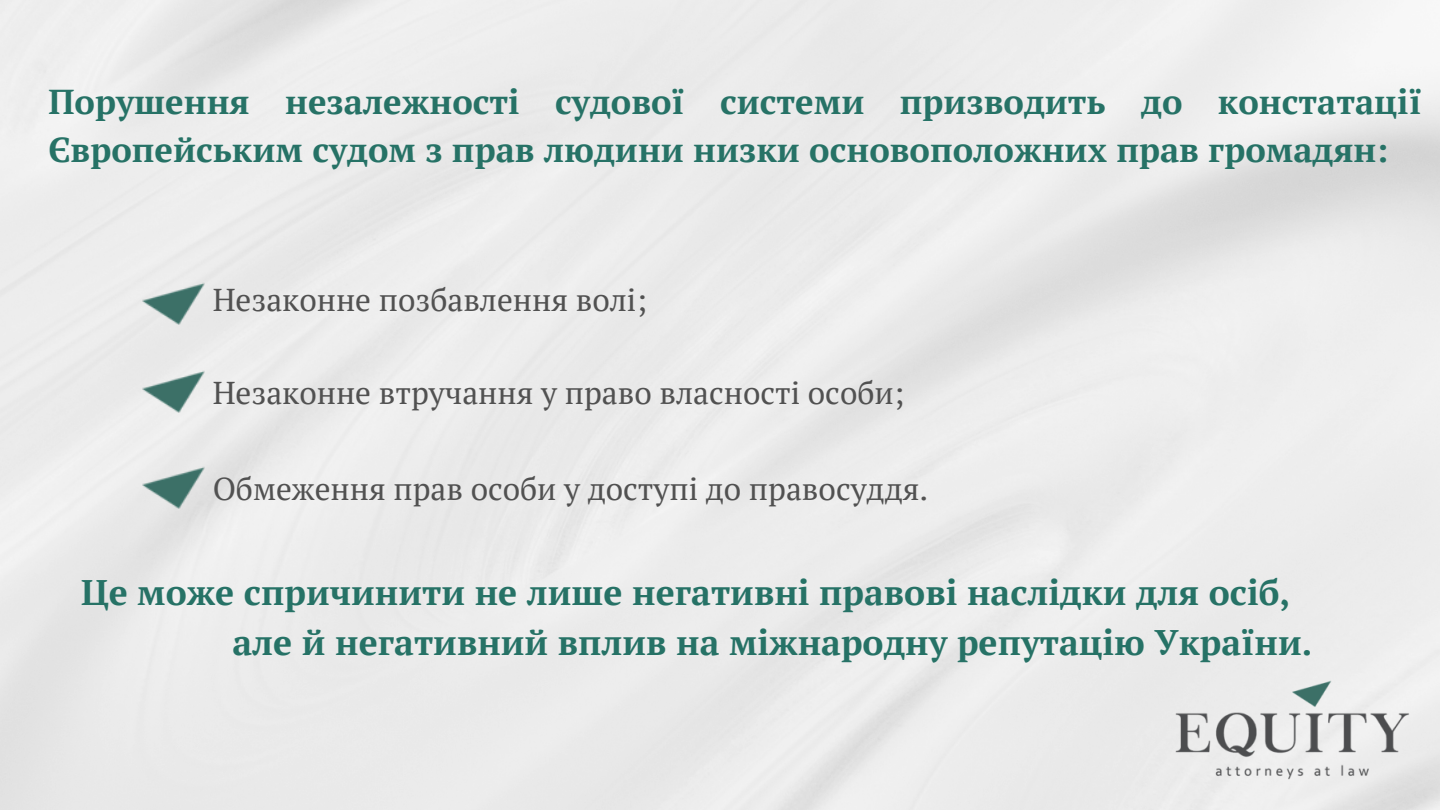
<style>
.page{position:relative;width:1440px;height:810px;background:#fff}
.page>*{position:absolute;margin:0;border:0;box-sizing:border-box;transform-origin:0 0}
.t1{font:700 35.5px/49.5px "PT Serif";color:#267266}
.t2{font:700 34.5px/48px "PT Serif";color:#267266}
.t3{font:31.5px "PT Serif";color:#515151}
</style>
<div class="page">
<img style="left:89px;top:253px;width:164px;height:76px">
<img style="left:89px;top:341px;width:164px;height:76px">
<img style="left:89px;top:437px;width:164px;height:76px">
<img style="left:1146px;top:660px;width:294px;height:150px">
<h1 class="t2" style="left:48px;top:77px;width:1375px">Порушення незалежності судової системи призводить до констатації<br>Європейським судом з прав людини низки основоположних прав громадян:</h1>
<p class="t3" style="left:213px;top:279px;width:436px">Незаконне позбавлення волі;</p>
<p class="t3" style="left:213px;top:372px;width:693px">Незаконне втручання у право власності особи;</p>
<p class="t3" style="left:213px;top:468px;width:717px">Обмеження прав особи у доступі до правосуддя.</p>
<p class="t1" style="left:233px;top:567px;width:1081px;text-indent:-152px">Це може спричинити не лише негативні правові наслідки для осіб, але й негативний вплив на міжнародну репутацію України.</p>
</div>
